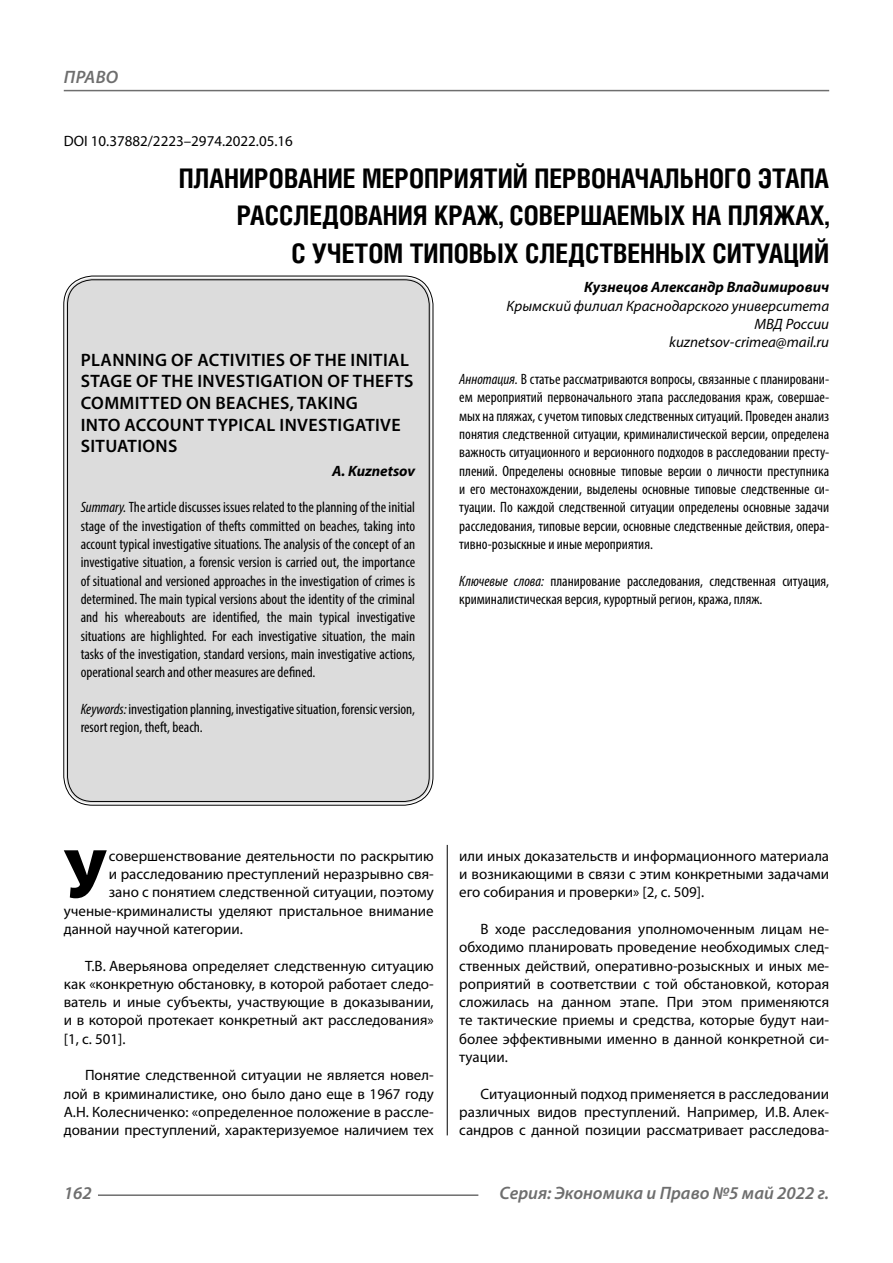
<style>
.page{position:relative;width:893px;height:1263px;background:#fff}
.page>*{position:absolute;margin:0;border:0;box-sizing:border-box;transform-origin:0 0}
.Bukvica{font:900 69.3px "Myriad Pro";color:#000}
.Header{font:700 27px/37.5px "Helios Cond C";color:#000;text-align:right}
.Header-eng{font:600 18px/21.6px "Myriad Pro";letter-spacing:.02em;color:#000}
.t1{font:italic 600 18px "Myriad Pro";color:#6e6e6e}
.Normal{font:15px/18.3px "Myriad Pro";color:#000;text-align:justify}
.Annotation-eng{font:condensed 15px/18.3px "Myriad Pro";color:#000;text-align:justify}
.Annotation-rus{font:condensed 15px/18.3px "Myriad Pro";color:#000;text-align:justify}
.Bukvica-2{font:15px "Myriad Pro";color:#000}
.Author-doc{font:italic 15px/18.3px "Myriad Pro";color:#000;text-align:right}
.DOI{font:15px "Myriad Pro";color:#000}
.Author{font:italic 700 15px "Myriad Pro";color:#000}
.Author-email{font:italic 15px "Myriad Pro";color:#000}
.Author-eng{font:italic 700 15px "Myriad Pro";color:#000}
.s1{font-style:italic}
</style>
<div class="page">
<hr style="left:447px;top:842px;width:1px;height:293px;background:#000">
<div style="left:43px;top:824px;width:786px;height:21px;background:#fff"></div>
<div style="left:66px;top:278px;width:365px;height:525px;background:#dcdcdc;border-radius:27px"></div>
<hr style="left:98px;top:1194px;width:380px;height:2px;background:#6e6e6e">
<hr style="left:64px;top:90px;width:765px;height:1px;background:#6e6e6e">
<p class="t1" style="left:64px;top:66px;width:24px">Право</p>
<p class="DOI" style="left:64px;top:132px;width:231px">DOI 10.37882/2223–2974.2022.05.16</p>
<p class="Header" style="left:179px;top:159px;width:652px">ПЛАНИРОВАНИЕ МЕРОПРИЯТИЙ ПЕРВОНАЧАЛЬНОГО ЭТАПА<br>РАССЛЕДОВАНИЯ КРАЖ, СОВЕРШАЕМЫХ НА ПЛЯЖАХ,<br>С УЧЕТОМ ТИПОВЫХ СЛЕДСТВЕННЫХ СИТУАЦИЙ</p>
<p class="Author" style="left:584px;top:278px;width:246px">Кузнецов Александр Владимирович</p>
<p class="Author-doc" style="left:507px;top:296px;width:324px">Крымский филиал Краснодарского университета<br>МВД России</p>
<p class="Author-email" style="left:669px;top:333px;width:161px">kuznetsov-crimea@mail.ru</p>
<p class="Annotation-rus" style="left:459px;top:370px;width:371px"><span class="s1">Аннотация.</span> В статье рассматриваются вопросы, связанные с планировани&shy;ем мероприятий первоначального этапа расследования краж, совершае&shy;мых на пляжах, с учетом типовых следственных ситуаций. Проведен анализ понятия следственной ситуации, криминалистической версии, определена важность ситуационного и версионного подходов в расследовании престу&shy;плений. Определены основные типовые версии о личности преступника и его местонахождении, выделены основные типовые следственные си&shy;туации. По каждой следственной ситуации определены основные задачи расследования, типовые версии, основные следственные действия, опера&shy;тивно-розыскные и иные мероприятия.</p>
<p class="Annotation-rus" style="left:459px;top:571px;width:371px"><span class="s1">Ключевые слова:</span> планирование расследования, следственная ситуация, криминалистическая версия, курортный регион, кража, пляж.</p>
<p class="Header-eng" style="left:81px;top:348px;width:334px">PLANNING OF ACTIVITIES OF THE INITIAL<br>STAGE OF THE INVESTIGATION OF THEFTS<br>COMMITTED ON BEACHES, TAKING<br>INTO ACCOUNT TYPICAL INVESTIGATIVE<br>SITUATIONS</p>
<p class="Author-eng" style="left:332px;top:461px;width:84px">A. Kuznetsov</p>
<p class="Annotation-eng" style="left:81px;top:498px;width:336px"><span class="s1">Summary.</span> The article discusses issues related to the planning of the initial stage of the investigation of thefts committed on beaches, taking into account typical investigative situations. The analysis of the concept of an investigative situation, a forensic version is carried out, the importance of situational and versioned approaches in the investigation of crimes is determined. The main typical versions about the identity of the criminal and his whereabouts are identified, the main typical investigative situations are highlighted. For each investigative situation, the main tasks of the investigation, standard versions, main investigative actions, operational search and other measures are defined.</p>
<p class="Annotation-eng" style="left:81px;top:700px;width:336px"><span class="s1">Keywords:</span> investigation planning, investigative situation, forensic version, resort region, theft, beach.</p>
<p class="Bukvica" style="left:64px;top:827px;width:44px">У</p>
<p class="Bukvica-2" style="left:109px;top:846px;width:326px">совершенствование деятельности по раскрытию</p>
<p class="Bukvica-2" style="left:109px;top:864px;width:326px">и расследованию преступлений неразрывно свя-</p>
<p class="Bukvica-2" style="left:109px;top:883px;width:326px">зано с понятием следственной ситуации, поэтому</p>
<p class="Bukvica-2" style="left:64px;top:901px;width:371px">ученые-криминалисты уделяют пристальное внимание</p>
<p class="Bukvica-2" style="left:64px;top:919px;width:179px">данной научной категории.</p>
<p class="Normal" style="left:64px;top:956px;width:371px;text-indent:21px">Т.В. Аверьянова определяет следственную ситуацию как «конкретную обстановку, в которой работает следо&shy;ватель и иные субъекты, участвующие в доказывании, и в которой протекает конкретный акт расследования» [1, с. 501].</p>
<p class="Normal" style="left:64px;top:1066px;width:371px;text-indent:21px">Понятие следственной ситуации не является новел&shy;лой в криминалистике, оно было дано еще в 1967 году А.Н. Колесниченко: «определенное положение в рассле&shy;довании преступлений, характеризуемое наличием тех</p>
<p class="Normal" style="left:459px;top:846px;width:371px">или иных доказательств и информационного материала и возникающими в связи с этим конкретными задачами его собирания и проверки» [2, с. 509].</p>
<p class="Normal" style="left:459px;top:919px;width:371px;text-indent:21px">В ходе расследования уполномоченным лицам не&shy;обходимо планировать проведение необходимых след&shy;ственных действий, оперативно-розыскных и иных ме&shy;роприятий в соответствии с той обстановкой, которая сложилась на данном этапе. При этом применяются те тактические приемы и средства, которые будут наи&shy;более эффективными именно в данной конкретной си&shy;туации.</p>
<p class="Normal" style="left:459px;top:1084px;width:371px;text-indent:21px">Ситуационный подход применяется в расследовании различных видов преступлений. Например, И.В. Алек&shy;сандров с данной позиции рассматривает расследова-</p>
<p class="t1" style="left:64px;top:1182px;width:30px">162</p>
<p class="t1" style="left:500px;top:1182px;width:331px">Серия: Экономика и Право №5 май 2022 г.</p>
</div>
